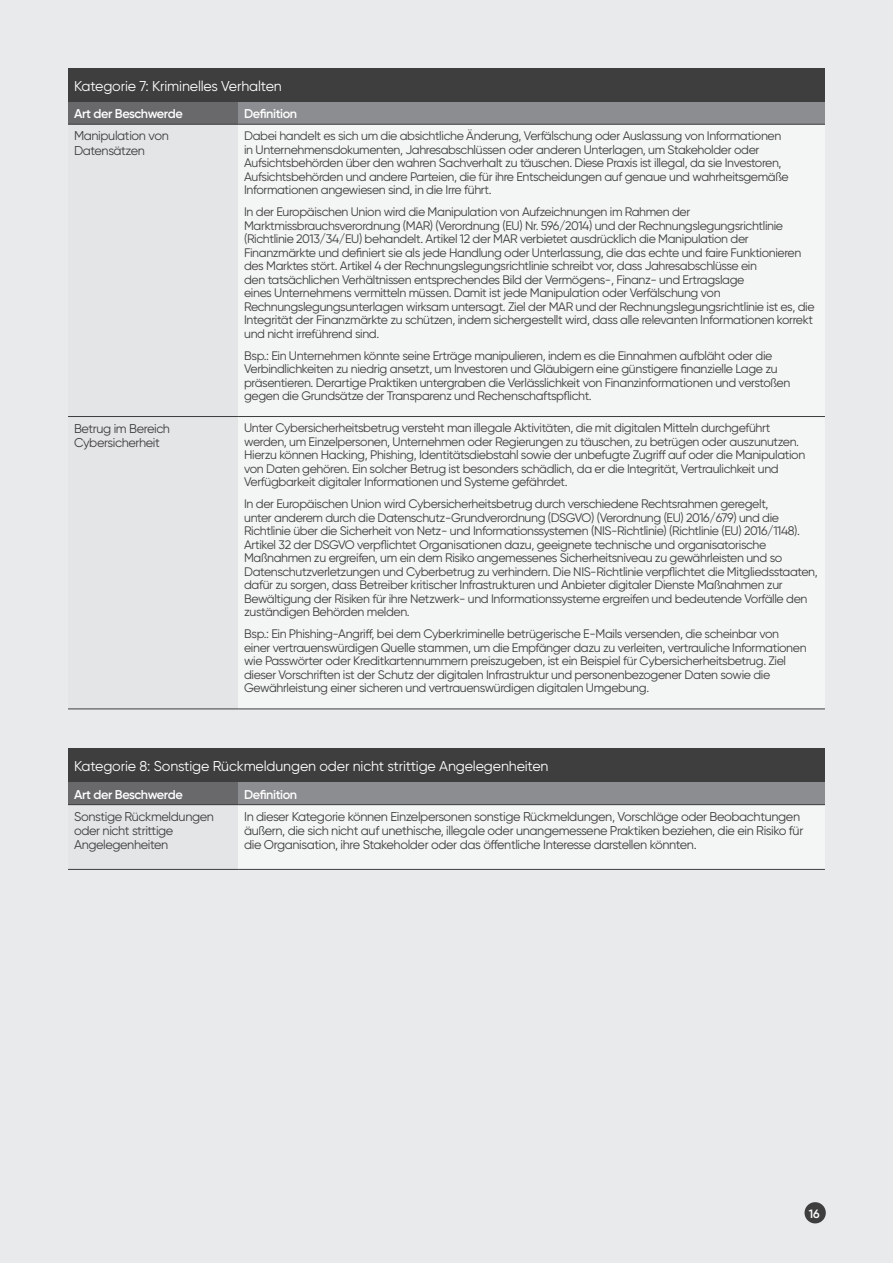
<style>
.page{position:relative;width:893px;height:1263px;background:#e9eaeb}
.page>*{position:absolute;margin:0;border:0;box-sizing:border-box;transform-origin:0 0}
.t1{font:14.25px "Gilroy";letter-spacing:-.01em;color:#fff}
.t2{font:12.75px/14.2px "Gilroy";letter-spacing:-.03em;color:#3e3e3f}
.t3{font:600 12.75px "Gilroy";letter-spacing:-.03em;color:#fff}
.t4{font:12.3px/13.5px "Gilroy";letter-spacing:-.03em;color:#3e3e3f}
.t5{font:600 12px "Gilroy";color:#fff}
</style>
<div class="page">
<div style="left:804px;top:1202px;width:22px;height:21px;background:#3e3e3f;border-radius:50%"></div>
<div style="left:68px;top:68px;width:757px;height:34px;background:#3e3e3f"></div>
<div style="left:68px;top:102px;width:170px;height:22px;background:#69696c"></div>
<div style="left:238px;top:102px;width:587px;height:22px;background:#8b8d90"></div>
<div style="left:238px;top:125px;width:587px;height:584px;background:#f4f5f5"></div>
<hr style="left:68px;top:124px;width:170px;height:1px;background:#3e3e3f">
<hr style="left:238px;top:124px;width:587px;height:1px;background:#3e3e3f">
<hr style="left:68px;top:416px;width:170px;height:1px;background:#3e3e3f">
<hr style="left:238px;top:416px;width:587px;height:1px;background:#3e3e3f">
<hr style="left:68px;top:709px;width:170px;height:1px;background:#3e3e3f">
<hr style="left:238px;top:709px;width:587px;height:1px;background:#3e3e3f">
<div style="left:68px;top:748px;width:757px;height:34px;background:#3e3e3f"></div>
<div style="left:68px;top:782px;width:170px;height:23px;background:#69696c"></div>
<div style="left:238px;top:782px;width:587px;height:23px;background:#8b8d90"></div>
<div style="left:68px;top:805px;width:170px;height:64px;background:#e4e5e7"></div>
<div style="left:238px;top:805px;width:587px;height:64px;background:#f4f5f5"></div>
<hr style="left:68px;top:804px;width:170px;height:1px;background:#3e3e3f">
<hr style="left:238px;top:804px;width:587px;height:1px;background:#3e3e3f">
<hr style="left:68px;top:869px;width:170px;height:1px;background:#3e3e3f">
<hr style="left:238px;top:869px;width:587px;height:1px;background:#3e3e3f">
<p class="t1" style="left:74px;top:77px;width:209px">Kategorie 7: Kriminelles Verhalten</p>
<p class="t3" style="left:74px;top:106px;width:110px">Art der Beschwerde</p>
<p class="t3" style="left:244px;top:106px;width:55px">Definition</p>
<p class="t2" style="left:74px;top:129px;width:96px">Manipulation von<br>Datensätzen</p>
<p class="t4" style="left:244px;top:129px;width:546px">Dabei handelt es sich um die absichtliche Änderung, Verfälschung oder Auslassung von Informationen in Unternehmensdokumenten, Jahresabschlüssen oder anderen Unterlagen, um Stakeholder oder Aufsichtsbehörden über den wahren Sachverhalt zu täuschen. Diese Praxis ist illegal, da sie Investoren, Aufsichtsbehörden und andere Parteien, die für ihre Entscheidungen auf genaue und wahrheitsgemäße Informationen angewiesen sind, in die Irre führt.</p>
<p class="t4" style="left:244px;top:205px;width:572px">In der Europäischen Union wird die Manipulation von Aufzeichnungen im Rahmen der Marktmissbrauchsverordnung (MAR) (Verordnung (EU) Nr. 596/2014) und der Rechnungslegungsrichtlinie (Richtlinie 2013/34/EU) behandelt. Artikel 12 der MAR verbietet ausdrücklich die Manipulation der Finanzmärkte und definiert sie als jede Handlung oder Unterlassung, die das echte und faire Funktionieren des Marktes stört. Artikel 4 der Rechnungslegungsrichtlinie schreibt vor, dass Jahresabschlüsse ein<br>den tatsächlichen Verhältnissen entsprechendes Bild der Vermögens-, Finanz- und Ertragslage<br>eines Unternehmens vermitteln müssen. Damit ist jede Manipulation oder Verfälschung von Rechnungslegungsunterlagen wirksam untersagt. Ziel der MAR und der Rechnungslegungsrichtlinie ist es, die Integrität der Finanzmärkte zu schützen, indem sichergestellt wird, dass alle relevanten Informationen korrekt und nicht irreführend sind.</p>
<p class="t4" style="left:244px;top:348px;width:548px">Bsp.: Ein Unternehmen könnte seine Erträge manipulieren, indem es die Einnahmen aufbläht oder die Verbindlichkeiten zu niedrig ansetzt, um Investoren und Gläubigern eine günstigere finanzielle Lage zu präsentieren. Derartige Praktiken untergraben die Verlässlichkeit von Finanzinformationen und verstoßen gegen die Grundsätze der Transparenz und Rechenschaftspflicht.</p>
<p class="t2" style="left:74px;top:421px;width:98px">Betrug im Bereich<br>Cybersicherheit</p>
<p class="t4" style="left:244px;top:421px;width:563px">Unter Cybersicherheitsbetrug versteht man illegale Aktivitäten, die mit digitalen Mitteln durchgeführt werden, um Einzelpersonen, Unternehmen oder Regierungen zu täuschen, zu betrügen oder auszunutzen.<br>Hierzu können Hacking, Phishing, Identitätsdiebstahl sowie der unbefugte Zugriff auf oder die Manipulation von Daten gehören. Ein solcher Betrug ist besonders schädlich, da er die Integrität, Vertraulichkeit und Verfügbarkeit digitaler Informationen und Systeme gefährdet.</p>
<p class="t4" style="left:244px;top:497px;width:575px">In der Europäischen Union wird Cybersicherheitsbetrug durch verschiedene Rechtsrahmen geregelt,<br>unter anderem durch die Datenschutz-Grundverordnung (DSGVO) (Verordnung (EU) 2016/679) und die Richtlinie über die Sicherheit von Netz- und Informationssystemen (NIS-Richtlinie) (Richtlinie (EU) 2016/1148).<br>Artikel 32 der DSGVO verpflichtet Organisationen dazu, geeignete technische und organisatorische Maßnahmen zu ergreifen, um ein dem Risiko angemessenes Sicherheitsniveau zu gewährleisten und so Datenschutzverletzungen und Cyberbetrug zu verhindern. Die NIS-Richtlinie verpflichtet die Mitgliedsstaaten, dafür zu sorgen, dass Betreiber kritischer Infrastrukturen und Anbieter digitaler Dienste Maßnahmen zur Bewältigung der Risiken für ihre Netzwerk- und Informationssysteme ergreifen und bedeutende Vorfälle den zuständigen Behörden melden.</p>
<p class="t4" style="left:244px;top:627px;width:564px">Bsp.: Ein Phishing-Angriff, bei dem Cyberkriminelle betrügerische E-Mails versenden, die scheinbar von einer vertrauenswürdigen Quelle stammen, um die Empfänger dazu zu verleiten, vertrauliche Informationen wie Passwörter oder Kreditkartennummern preiszugeben, ist ein Beispiel für Cybersicherheitsbetrug. Ziel dieser Vorschriften ist der Schutz der digitalen Infrastruktur und personenbezogener Daten sowie die Gewährleistung einer sicheren und vertrauenswürdigen digitalen Umgebung.</p>
<p class="t1" style="left:74px;top:757px;width:476px">Kategorie 8: Sonstige Rückmeldungen oder nicht strittige Angelegenheiten</p>
<p class="t3" style="left:74px;top:786px;width:110px">Art der Beschwerde</p>
<p class="t3" style="left:244px;top:786px;width:55px">Definition</p>
<p class="t2" style="left:74px;top:809px;width:141px">Sonstige Rückmeldungen oder nicht strittige<br>Angelegenheiten</p>
<p class="t2" style="left:244px;top:809px;width:561px">In dieser Kategorie können Einzelpersonen sonstige Rückmeldungen, Vorschläge oder Beobachtungen äußern, die sich nicht auf unethische, illegale oder unangemessene Praktiken beziehen, die ein Risiko für die Organisation, ihre Stakeholder oder das öffentliche Interesse darstellen könnten.</p>
<p class="t5" style="left:809px;top:1206px;width:13px">16</p>
</div>
